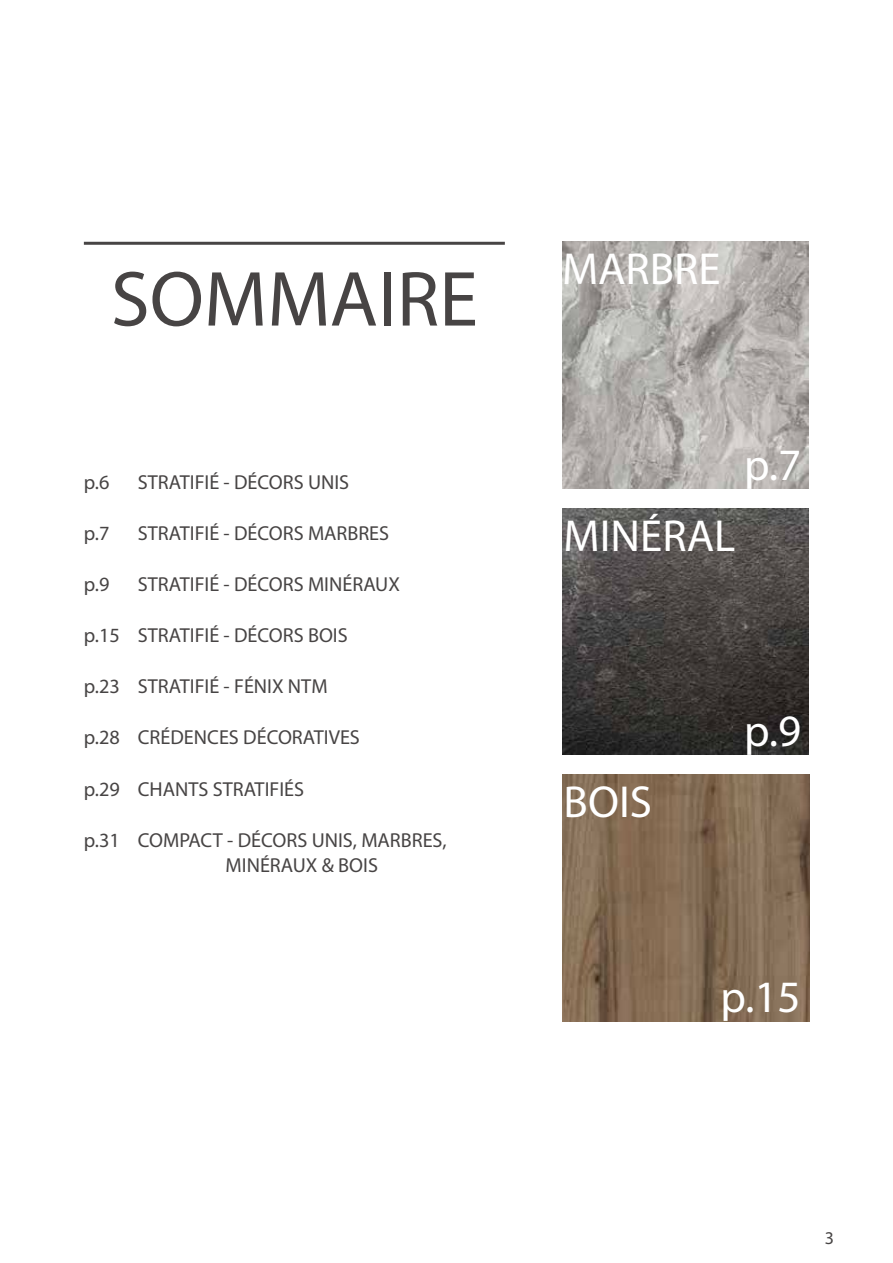
<style>
.page{position:relative;width:893px;height:1263px;background:#fff}
.page>*{position:absolute;margin:0;border:0;box-sizing:border-box;transform-origin:0 0}
.t1{font:78.75px "Myriad Pro";color:#474444}
.t2{font:45px "Myriad Pro";color:#fff}
.t3{font:20.25px/24.3px "Myriad Pro";color:#474444}
.t4{font:18px "Myriad Pro";color:#474444}
</style>
<div class="page">
<img style="left:562px;top:242px;width:247px;height:246px">
<img style="left:562px;top:508px;width:247px;height:247px">
<img style="left:562px;top:774px;width:247px;height:247px">
<hr style="left:84px;top:242px;width:421px;height:3px;background:#474444">
<h1 class="t1" style="left:111px;top:251px;width:369px">SOMMAIRE</h1>
<p class="t3" style="left:84px;top:469px;width:27px">p.6</p>
<p class="t3" style="left:138px;top:469px;width:213px">STRATIFIÉ - DÉCORS UNIS</p>
<p class="t3" style="left:84px;top:520px;width:27px">p.7</p>
<p class="t3" style="left:138px;top:520px;width:253px">STRATIFIÉ - DÉCORS MARBRES</p>
<p class="t3" style="left:84px;top:571px;width:27px">p.9</p>
<p class="t3" style="left:138px;top:571px;width:264px">STRATIFIÉ - DÉCORS MINÉRAUX</p>
<p class="t3" style="left:84px;top:622px;width:265px">p.15 STRATIFIÉ - DÉCORS BOIS</p>
<p class="t3" style="left:84px;top:673px;width:245px">p.23 STRATIFIÉ - FÉNIX NTM</p>
<p class="t3" style="left:84px;top:724px;width:278px">p.28 CRÉDENCES DÉCORATIVES</p>
<p class="t3" style="left:84px;top:776px;width:222px">p.29 CHANTS STRATIFIÉS</p>
<p class="t3" style="left:226px;top:828px;width:223px;text-indent:-142px">p.31 COMPACT - DÉCORS UNIS, MARBRES,<br>MINÉRAUX &amp; BOIS</p>
<h2 class="t2" style="left:562px;top:241px;width:160px">MARBRE</h2>
<h2 class="t2" style="left:564px;top:508px;width:173px">MINÉRAL</h2>
<h2 class="t2" style="left:744px;top:437px;width:58px">p.7</h2>
<h2 class="t2" style="left:564px;top:774px;width:90px">BOIS</h2>
<h2 class="t2" style="left:744px;top:703px;width:58px">p.9</h2>
<h2 class="t2" style="left:720px;top:969px;width:82px">p.15</h2>
<p class="t4" style="left:825px;top:1227px;width:11px">3</p>
</div>
